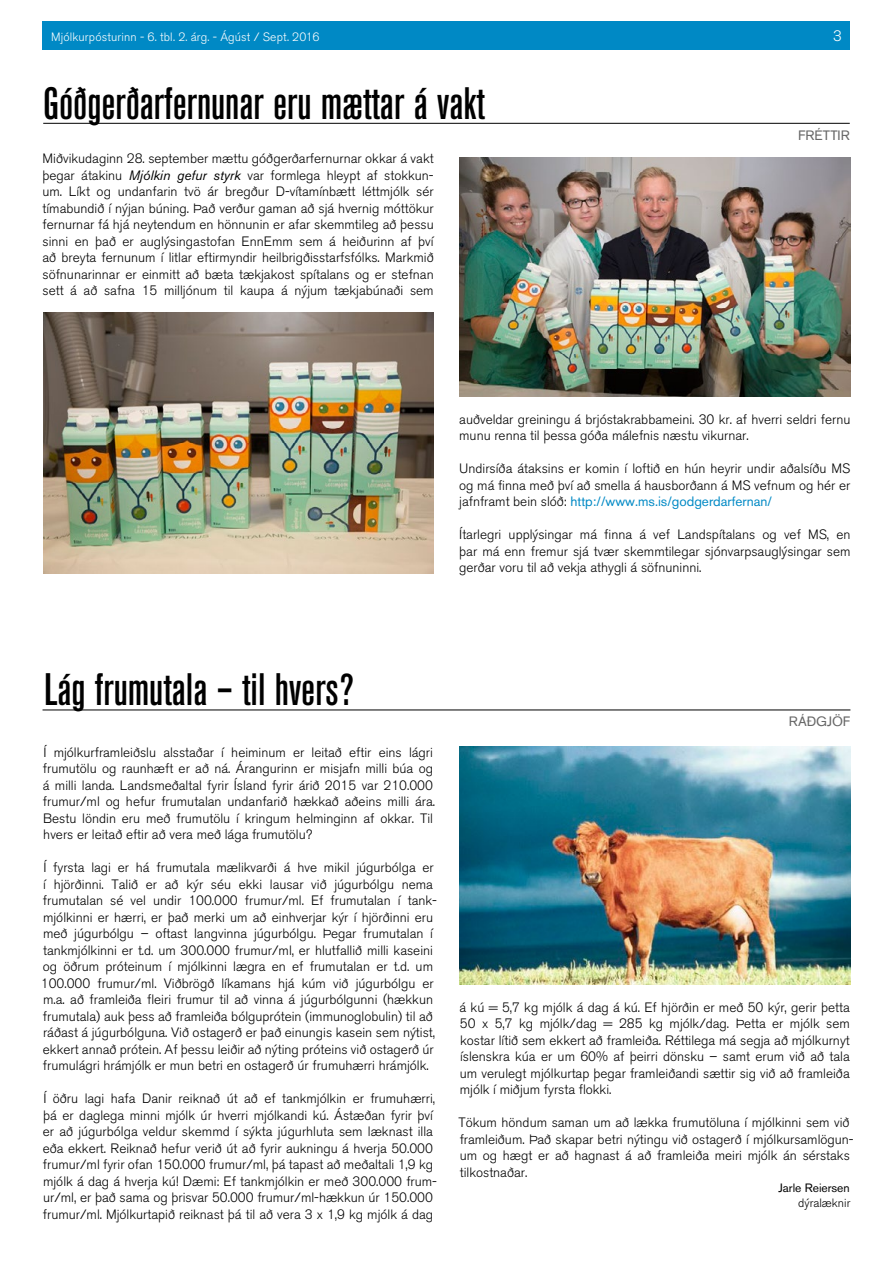
<style>
.page{position:relative;width:893px;height:1263px;background:#fff}
.page>*{position:absolute;margin:0;border:0;box-sizing:border-box;transform-origin:0 0}
.t1{font:500 condensed 45px "Akzidenz Grotesk BE";color:#000}
.t2{font:300 15px "Akzidenz Grotesk BE";color:#fff}
.t3{font:300 13.5px/16.5px "Akzidenz Grotesk BE";color:#000}
.t4{font:13.5px "Akzidenz Grotesk BE";letter-spacing:.005em;color:#676767}
.t5{font:300 12px "Akzidenz Grotesk BE";letter-spacing:.015em;color:#fff}
.t6{font:12px "Akzidenz Grotesk BE";color:#000}
.t7{font:300 12px "Akzidenz Grotesk BE";color:#000}
.s1{font-weight:400;font-style:italic}
.s2{font-weight:400;color:#0089c5}
</style>
<div class="page">
<div style="left:43px;top:21px;width:807px;height:29px;background:#0089c5"></div>
<hr style="left:43px;top:123px;width:807px;height:1px;background:#000">
<img style="left:459px;top:157px;width:391px;height:239px">
<img style="left:43px;top:313px;width:391px;height:260px">
<hr style="left:43px;top:710px;width:807px;height:1px;background:#000">
<img style="left:459px;top:747px;width:391px;height:238px">
<p class="t5" style="left:51px;top:30px;width:270px">Mjólkurpósturinn - 6. tbl. 2. árg. - Ágúst / Sept. 2016</p>
<p class="t2" style="left:833px;top:27px;width:10px">3</p>
<h1 class="t1" style="left:43px;top:78px;width:443px">Góðgerðarfernunar eru mættar á vakt</h1>
<p class="t3" style="left:43px;top:150px;width:393px;text-align:justify">Miðvikudaginn 28. september mættu góðgerðarfernurnar okkar á vakt þegar átakinu <span class="s1">Mjólkin gefur styrk</span> var formlega hleypt af stokkun&shy;um. Líkt og undanfarin tvö ár bregður D-vítamínbætt léttmjólk sér tímabundið í nýjan búning. Það verður gaman að sjá hvernig móttökur fernurnar fá hjá neytendum en hönnunin er afar skemmtileg að þessu sinni en það er auglýsingastofan EnnEmm sem á heiðurinn af því að breyta fernunum í litlar eftirmyndir heilbrigðisstarfsfólks. Markmið söfnunarinnar er einmitt að bæta tækjakost spítalans og er stefnan sett á að safna 15 milljónum til kaupa á nýjum tækjabúnaði sem</p>
<p class="t4" style="left:798px;top:127px;width:53px">Fréttir</p>
<p class="t3" style="left:459px;top:411px;width:393px">auðveldar greiningu á brjóstakrabbameini. 30 kr. af hverri seldri fernu munu renna til þessa góða málefnis næstu vikurnar.</p>
<p class="t3" style="left:459px;top:460px;width:393px;text-align:justify">Undirsíða átaksins er komin í loftið en hún heyrir undir aðalsíðu MS og má finna með því að smella á hausborðann á MS vefnum og hér er jafnframt bein slóð: <span class="s2">http://www.ms.is/godgerdarfernan/</span></p>
<p class="t3" style="left:459px;top:526px;width:393px;text-align:justify">Ítarlegri upplýsingar má finna á vef Landspítalans og vef MS, en þar má enn fremur sjá tvær skemmtilegar sjónvarpsauglýsingar sem gerðar voru til að vekja athygli á söfnuninni.</p>
<h1 class="t1" style="left:44px;top:665px;width:311px">Lág frumutala – til hvers?</h1>
<p class="t3" style="left:43px;top:744px;width:394px">Í mjólkurframleiðslu alsstaðar í heiminum er leitað eftir eins lágri frumutölu og raunhæft er að ná. Árangurinn er misjafn milli búa og á milli landa. Landsmeðaltal fyrir Ísland fyrir árið 2015 var 210.000 frumur/ml og hefur frumutalan undanfarið hækkað aðeins milli ára.<br>Bestu löndin eru með frumutölu í kringum helminginn af okkar. Til hvers er leitað eftir að vera með lága frumutölu?</p>
<p class="t3" style="left:41px;top:860px;width:398px">Í fyrsta lagi er há frumutala mælikvarði á hve mikil júgurbólga er í hjörðinni. Talið er að kýr séu ekki lausar við júgurbólgu nema frumutalan sé vel undir 100.000 frumur/ml. Ef frumutalan í tank&shy;mjólkinni er hærri, er það merki um að einhverjar kýr í hjörðinni eru með júgurbólgu – oftast langvinna júgurbólgu. Þegar frumutalan í tankmjólkinni er t.d. um 300.000 frumur/ml, er hlutfallið milli kaseini og öðrum próteinum í mjólkinni lægra en ef frumutalan er t.d. um 100.000 frumur/ml. Viðbrögð líkamans hjá kúm við júgurbólgu er m.a. að framleiða fleiri frumur til að vinna á júgurbólgunni (hækkun frumutala) auk þess að framleiða bólguprótein (immunoglobulin) til að ráðast á júgurbólguna. Við ostagerð er það einungis kasein sem nýtist, ekkert annað prótein. Af þessu leiðir að nýting próteins við ostagerð úr frumulágri hrámjólk er mun betri en ostagerð úr frumuhærri hrámjólk.</p>
<p class="t3" style="left:43px;top:1090px;width:396px">Í öðru lagi hafa Danir reiknað út að ef tankmjólkin er frumuhærri, þá er daglega minni mjólk úr hverri mjólkandi kú. Ástæðan fyrir því er að júgurbólga veldur skemmd í sýkta júgurhluta sem læknast illa eða ekkert. Reiknað hefur verið út að fyrir aukningu á hverja 50.000 frumur/ml fyrir ofan 150.000 frumur/ml, þá tapast að meðaltali 1,9 kg mjólk á dag á hverja kú! Dæmi: Ef tankmjólkin er með 300.000 frum&shy;ur/ml, er það sama og þrisvar 50.000 frumur/ml-hækkun úr 150.000 frumur/ml. Mjólkurtapið reiknast þá til að vera 3 x 1,9 kg mjólk á dag</p>
<p class="t4" style="left:789px;top:714px;width:59px">Ráðgj öf</p>
<p class="t3" style="left:460px;top:999px;width:392px;text-align:justify">á kú = 5,7 kg mjólk á dag á kú. Ef hjörðin er með 50 kýr, gerir þetta 50 x 5,7 kg mjólk/dag = 285 kg mjólk/dag. Þetta er mjólk sem kostar lítið sem ekkert að framleiða. Réttilega má segja að mjólkurnyt íslenskra kúa er um 60% af þeirri dönsku – samt erum við að tala um verulegt mjólkurtap þegar framleiðandi sættir sig við að framleiða mjólk í miðjum fyrsta flokki.</p>
<p class="t3" style="left:458px;top:1115px;width:397px">Tökum höndum saman um að lækka frumutöluna í mjólkinni sem við framleiðum. Það skapar betri nýtingu við ostagerð í mjólkursamlögun&shy;um og hægt er að hagnast á að framleiða meiri mjólk án sérstaks tilkostnaðar.</p>
<p class="t6" style="left:778px;top:1180px;width:73px">Jarle Reiersen</p>
<p class="t7" style="left:798px;top:1196px;width:54px">dýralæknir</p>
</div>
